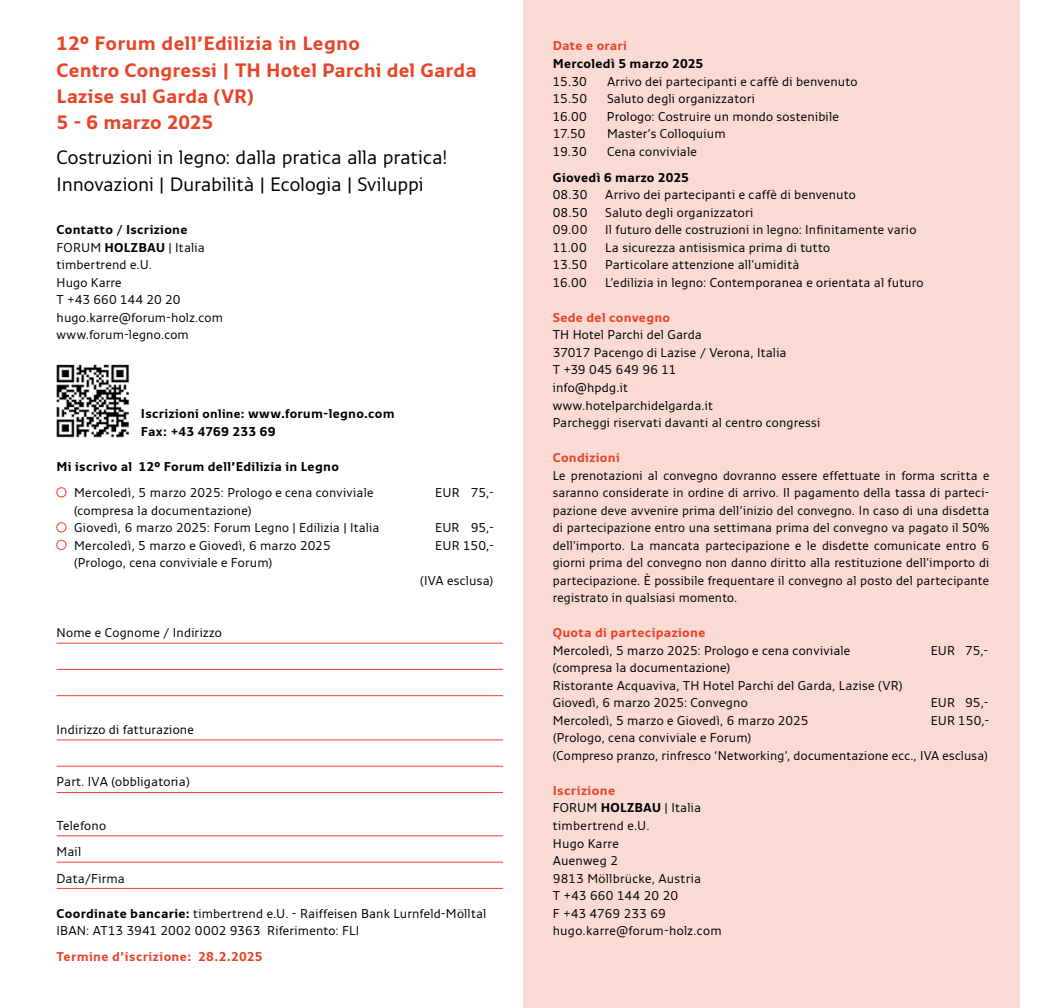
<style>
.page{position:relative;width:1042px;height:1008px;background:#fff}
.page>*{position:absolute;margin:0;border:0;box-sizing:border-box;transform-origin:0 0}
.t1{font:700 19.25px/26.2px "Monitor";letter-spacing:.005em;color:#e84427}
.t2{font:19.25px/26.2px "Monitor";letter-spacing:-.005em;color:#000}
.t3{font:12.6px/17.5px "Monitor";letter-spacing:.015em;color:#000}
.t4{font:700 12.6px/17.5px "Monitor";letter-spacing:.02em;color:#000}
.t5{font:700 12.6px "Monitor";letter-spacing:.02em;color:#e84427}
.s1{font-weight:700}
.s2{font-size:12.25px}
.s3{font-weight:700;color:#e84427}
</style>
<div class="page">
<div style="left:523px;top:0;width:496px;height:1007px;background:#fadad4"></div>
<div style="left:57px;top:487px;width:9px;height:10px;border:1px solid #e84427;border-radius:50%"></div>
<div style="left:57px;top:522px;width:9px;height:10px;border:1px solid #e84427;border-radius:50%"></div>
<div style="left:57px;top:539px;width:9px;height:10px;border:1px solid #e84427;border-radius:50%"></div>
<hr style="left:57px;top:642px;width:446px;height:1px;background:#e84427">
<hr style="left:57px;top:739px;width:446px;height:1px;background:#e84427">
<hr style="left:57px;top:861px;width:446px;height:1px;background:#e84427">
<hr style="left:57px;top:668px;width:446px;height:1px;background:#e84427">
<hr style="left:57px;top:765px;width:446px;height:1px;background:#e84427">
<hr style="left:57px;top:695px;width:446px;height:1px;background:#e84427">
<hr style="left:57px;top:791px;width:446px;height:1px;background:#e84427">
<hr style="left:57px;top:887px;width:446px;height:1px;background:#e84427">
<hr style="left:57px;top:835px;width:446px;height:1px;background:#e84427">
<img style="left:56px;top:364px;width:73px;height:74px">
<h1 class="t1" style="left:57px;top:30px;width:422px">12° Forum dell’Edilizia in Legno<br>Centro Congressi | TH Hotel Parchi del Garda<br>Lazise sul Garda (VR)<br>5 - 6 marzo 2025</h1>
<h1 class="t2" style="left:57px;top:144px;width:392px">Costruzioni in legno: dalla pratica alla pratica!<br>Innovazioni | Durabilità | Ecologia | Sviluppi</h1>
<p class="t3" style="left:57px;top:221px;width:168px"><span class="s1">Contatto / Iscrizione<br></span>FORUM <span class="s1">HOLZBAU</span> | Italia timbertrend e.U.<br>Hugo Karre<br>T +43 660 144 20 20 hugo.karre@forum-holz.com www.forum-legno.com</p>
<p class="t4" style="left:141px;top:404px;width:255px">Iscrizioni <span class="s2">online:</span> www.forum-legno.com<br>Fax: +43 4769 233 69</p>
<p class="t4" style="left:57px;top:457px;width:284px">Mi iscrivo al 12° Forum dell’Edilizia in Legno</p>
<p class="t3" style="left:74px;top:483px;width:301px">Mercoledì, 5 marzo 2025: Prologo e cena conviviale</p>
<p class="t3" style="left:435px;top:483px;width:60px">EUR 75,-</p>
<p class="t3" style="left:74px;top:501px;width:307px">(compresa la documentazione)<br>Giovedì, 6 marzo 2025: Forum Legno | Edilizia | Italia</p>
<p class="t3" style="left:435px;top:518px;width:60px">EUR 95,-</p>
<p class="t3" style="left:74px;top:536px;width:258px">Mercoledì, 5 marzo e Giovedì, 6 marzo 2025</p>
<p class="t3" style="left:435px;top:536px;width:60px">EUR 150,-</p>
<p class="t3" style="left:74px;top:553px;width:200px">(Prologo, cena conviviale e Forum)</p>
<p class="t3" style="left:420px;top:571px;width:74px">(IVA esclusa)</p>
<p class="t3" style="left:57px;top:623px;width:167px">Nome e Cognome / Indirizzo</p>
<p class="t3" style="left:57px;top:719px;width:139px">Indirizzo di fatturazione</p>
<p class="t3" style="left:57px;top:772px;width:135px">Part. IVA (obbligatoria)</p>
<p class="t3" style="left:57px;top:811px;width:70px;line-height:26.2px">Telefono<br>Mail<br>Data/Firma</p>
<p class="t3" style="left:57px;top:903px;width:431px"><span class="s1">Coordinate bancarie:</span> timbertrend e.U. - Raiffeisen Bank Lurnfeld-Mölltal<br>IBAN: AT13 3941 2002 0002 9363 Riferimento: FLI</p>
<p class="t5" style="left:57px;top:948px;width:207px">Termine d’iscrizione: 28.2.2025</p>
<p class="t5" style="left:553px;top:38px;width:76px">Date e orari</p>
<p class="t4" style="left:553px;top:54px;width:152px">Mercoledì 5 marzo 2025</p>
<p class="t3" style="left:553px;top:72px;width:36px">15.30</p>
<p class="t3" style="left:607px;top:72px;width:252px">Arrivo dei partecipanti e caffè di benvenuto</p>
<p class="t3" style="left:553px;top:89px;width:36px">15.50</p>
<p class="t3" style="left:607px;top:89px;width:149px">Saluto degli organizzatori</p>
<p class="t3" style="left:553px;top:107px;width:36px">16.00</p>
<p class="t3" style="left:607px;top:107px;width:233px">Prologo: Costruire un mondo sostenibile</p>
<p class="t3" style="left:553px;top:124px;width:34px">17.50</p>
<p class="t3" style="left:607px;top:124px;width:120px">Master’s Colloquium</p>
<p class="t3" style="left:553px;top:142px;width:36px">19.30</p>
<p class="t3" style="left:607px;top:142px;width:92px">Cena conviviale</p>
<p class="t4" style="left:553px;top:168px;width:138px">Giovedì 6 marzo 2025</p>
<p class="t3" style="left:553px;top:186px;width:36px">08.30</p>
<p class="t3" style="left:605px;top:186px;width:252px">Arrivo dei partecipanti e caffè di benvenuto</p>
<p class="t3" style="left:553px;top:203px;width:36px">08.50</p>
<p class="t3" style="left:605px;top:203px;width:149px">Saluto degli organizzatori</p>
<p class="t3" style="left:553px;top:221px;width:36px">09.00</p>
<p class="t3" style="left:605px;top:221px;width:313px">Il futuro delle costruzioni in legno: Infinitamente vario</p>
<p class="t3" style="left:553px;top:238px;width:36px">11.00</p>
<p class="t3" style="left:605px;top:238px;width:226px">La sicurezza antisismica prima di tutto</p>
<p class="t3" style="left:553px;top:256px;width:36px">13.50</p>
<p class="t3" style="left:605px;top:256px;width:196px">Particolare attenzione all'umidità</p>
<p class="t3" style="left:553px;top:273px;width:36px">16.00</p>
<p class="t3" style="left:605px;top:273px;width:320px">L’edilizia in legno: Contemporanea e orientata al futuro</p>
<p class="t5" style="left:553px;top:309px;width:119px">Sede del convegno</p>
<p class="t3" style="left:553px;top:325px;width:269px">TH Hotel Parchi del Garda<br>37017 Pacengo di Lazise / Verona, Italia<br>T +39 045 649 96 11<br>info@hpdg.it<br>www.hotelparchidelgarda.it<br>Parcheggi riservati davanti al centro congressi</p>
<p class="t5" style="left:553px;top:449px;width:69px">Condizioni</p>
<p class="t3" style="left:553px;top:466px;width:438px;text-align:justify">Le prenotazioni al convegno dovranno essere effettuate in forma scritta e saranno considerate in ordine di arrivo. Il pagamento della tassa di parteci&shy;pazione deve avvenire prima dell’inizio del convegno. In caso di una disdetta di partecipazione entro una settimana prima del convegno va pagato il 50% dell'importo. La mancata partecipazione e le disdette comunicate entro 6 giorni prima del convegno non danno diritto alla restituzione dell'importo di partecipazione. È possibile frequentare il convegno al posto del partecipante registrato in qualsiasi momento.</p>
<p class="t5" style="left:553px;top:624px;width:154px">Quota di partecipazione</p>
<p class="t3" style="left:553px;top:641px;width:299px">Mercoledì, 5 marzo 2025: Prologo e cena conviviale</p>
<p class="t3" style="left:931px;top:641px;width:59px">EUR 75,-</p>
<p class="t3" style="left:553px;top:658px;width:351px">(compresa la documentazione)<br>Ristorante Acquaviva, TH Hotel Parchi del Garda, Lazise (VR)<br>Giovedì, 6 marzo 2025: Convegno</p>
<p class="t3" style="left:931px;top:693px;width:59px">EUR 95,-</p>
<p class="t3" style="left:553px;top:711px;width:257px">Mercoledì, 5 marzo e Giovedì, 6 marzo 2025</p>
<p class="t3" style="left:931px;top:711px;width:60px">EUR 150,-</p>
<p class="t3" style="left:553px;top:728px;width:436px">(Prologo, cena conviviale e Forum)<br>(Compreso pranzo, rinfresco ‘Networking’, documentazione ecc., IVA esclusa)</p>
<p class="t3" style="left:553px;top:781px;width:170px"><span class="s3">Iscrizione<br></span>FORUM <span class="s1">HOLZBAU</span> | Italia timbertrend e.U.<br>Hugo Karre<br>Auenweg 2<br>9813 Möllbrücke, Austria<br>T +43 660 144 20 20<br>F +43 4769 233 69 hugo.karre@forum-holz.com</p>
</div>
